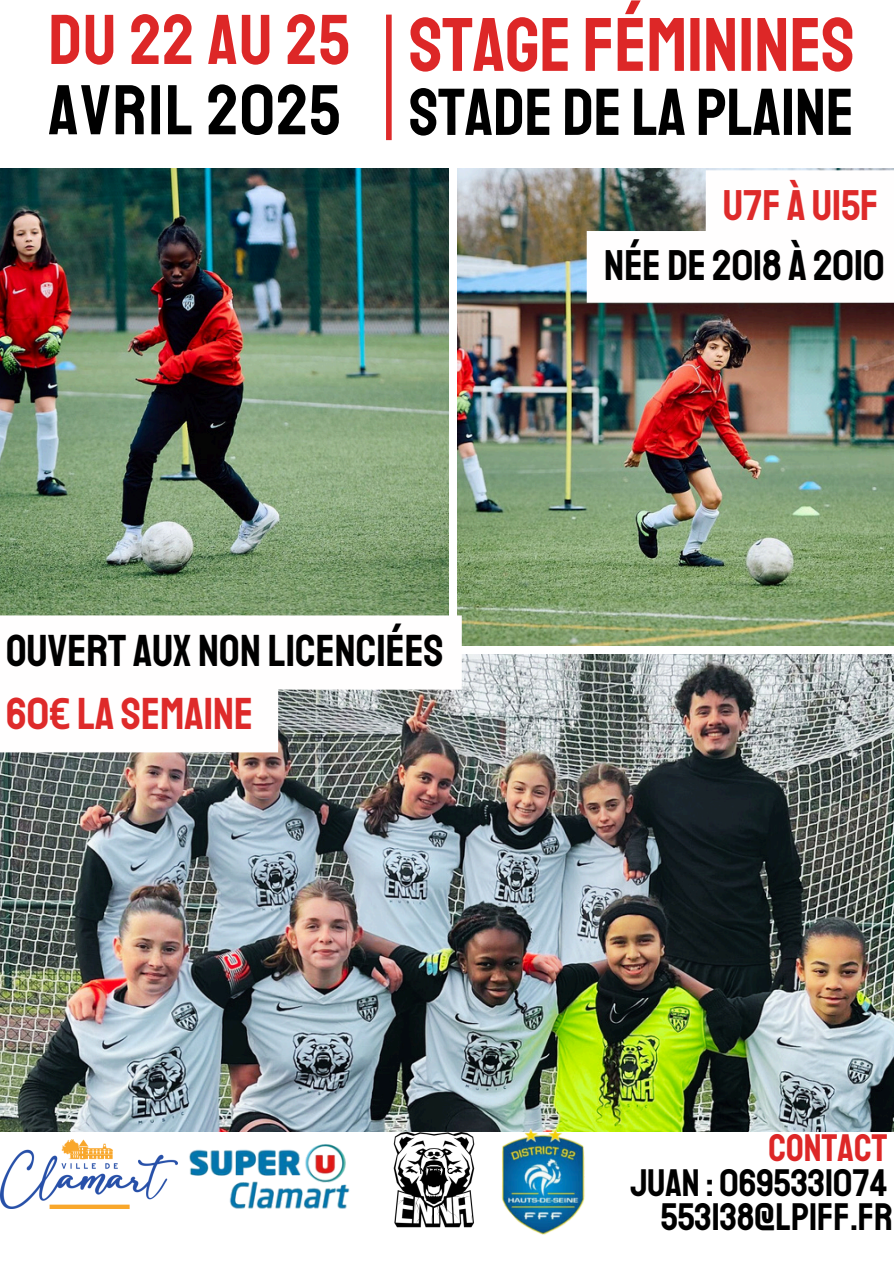
<style>
.page{position:relative;width:894px;height:1264px;background:#fff}
.page>*{position:absolute;margin:0;border:0;box-sizing:border-box;transform-origin:0 0}
.t1{font:75.9px "Staatliches";color:#dd2727}
.t2{font:70.5px/70.3px "Staatliches";letter-spacing:.025em;color:#000}
.t3{font:66.45px "Staatliches";color:#000}
.t4{font:45.3px/62.7px "Staatliches";color:#000}
.t5{font:43.5px/60.6px "Staatliches";color:#000;text-align:right}
.t6{font:38.85px/34.7px "Staatliches";color:#000;text-align:right}
.s1{color:#dd2727}
.s2{color:#de2a2a}
</style>
<div class="page">
<img style="left:0;top:168px;width:448px;height:447px">
<img style="left:457px;top:168px;width:436px;height:477px">
<img style="left:0;top:654px;width:893px;height:477px">
<div style="left:386px;top:15px;width:5px;height:125px;background:#de2a2a"></div>
<img style="left:1px;top:1139px;width:176px;height:69px">
<img style="left:495px;top:1121px;width:92px;height:114px">
<img style="left:393px;top:1131px;width:81px;height:96px">
<svg style="left:420px;top:1167px;width:32px;height:7px"></svg>
<img style="left:188px;top:1098px;width:162px;height:111px">
<svg style="left:586px;top:170px;width:307px;height:133px"></svg>
<svg style="left:0;top:615px;width:461px;height:137px"></svg>
<h1 class="t2" style="left:49px;top:6px;width:302px"><span class="s1">DU 22 AU 25<br></span>AVRIL 2025</h1>
<p class="t1" style="left:409px;top:-1px;width:446px">STAGE FÉMININES</p>
<p class="t3" style="left:409px;top:72px;width:446px">STADE DE LA PLAINE</p>
<h1 class="t5" style="left:604px;top:175px;width:282px"><span class="s2">U7F À U15F<br></span>NÉE DE 2018 À 2010</h1>
<h3 class="t4" style="left:6px;top:620px;width:439px">OUVERT AUX NON LICENCIÉES<br><span class="s2">60€ LA SEMAINE</span></h3>
<p class="t6" style="left:630px;top:1130px;width:264px"><span class="s1">CONTACT<br></span>JUAN : 0695331074<br>553138@LPIFF.FR</p>
</div>
